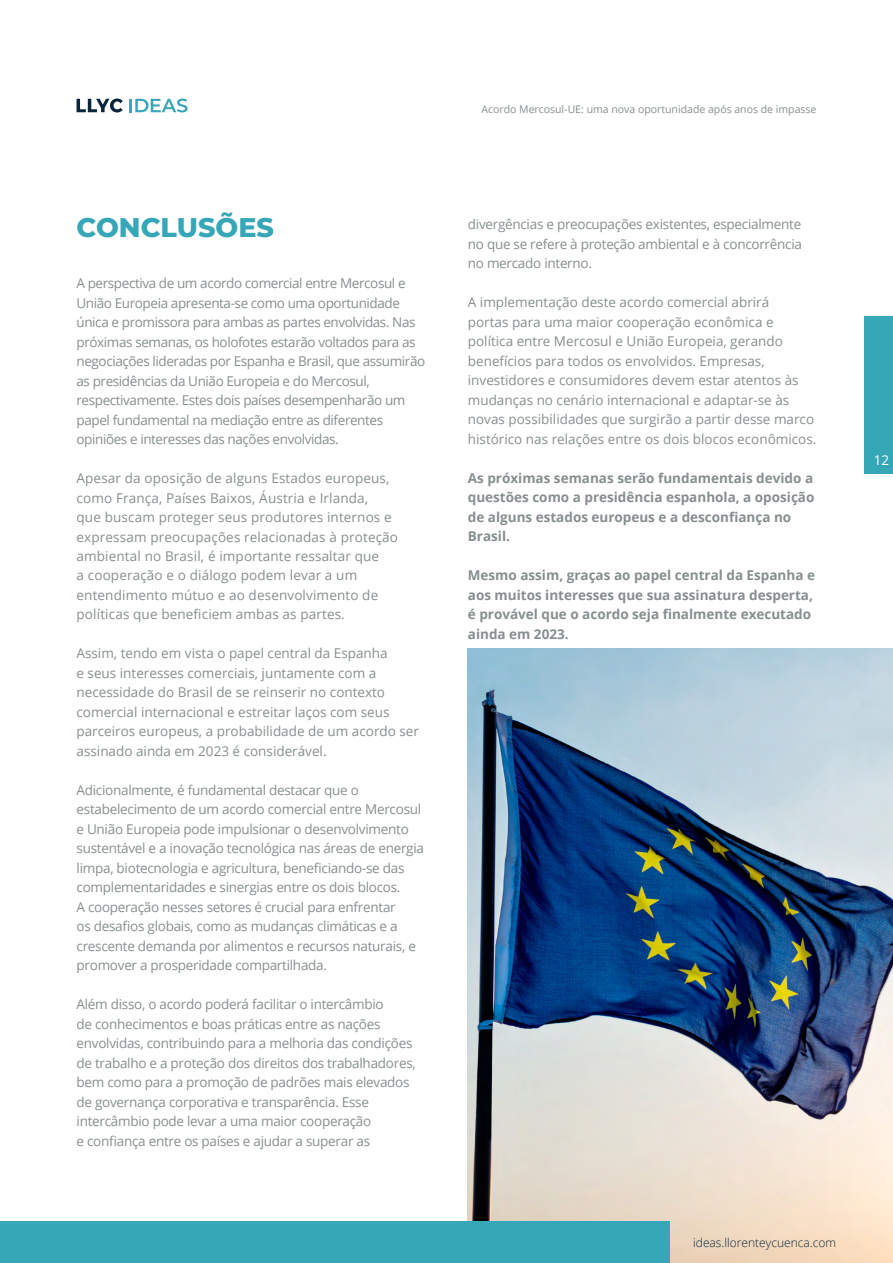
<style>
.page{position:relative;width:893px;height:1263px;background:#fff}
.page>*{position:absolute;margin:0;border:0;box-sizing:border-box;transform-origin:0 0}
.t1{font:800 27px "Montserrat";color:#36a7b7}
.t2{font:13.5px/19.5px "Open Sans";letter-spacing:-.02em;color:#878e90}
.t3{font:13.5px/19.5px "Open Sans";color:#878e90}
.t4{font:13.5px/19.5px "Open Sans";letter-spacing:.01em;color:#878e90}
.t5{font:700 13.5px/19.5px "Open Sans";color:#878e90}
.t6{font:13.5px "Open Sans";color:#fff}
.t7{font:300 12px "Open Sans";color:#0a263b}
.t8{font:10.5px "Open Sans";color:#878e90}
</style>
<div class="page">
<img style="left:468px;top:648px;width:425px;height:615px">
<div style="left:0;top:1221px;width:669px;height:42px;background:#36a7b7"></div>
<svg style="left:129px;top:99px;width:59px;height:13px"></svg>
<svg style="left:77px;top:99px;width:46px;height:13px"></svg>
<div style="left:864px;top:316px;width:29px;height:158px;background:#36a7b7"></div>
<h1 class="t1" style="left:77px;top:207px;width:199px">CONCLUSÕES</h1>
<p class="t2" style="left:77px;top:273px;width:350px">A perspectiva de um acordo comercial entre Mercosul e União Europeia apresenta-se como uma oportunidade única e promissora para ambas as partes envolvidas. Nas próximas semanas, os holofotes estarão voltados para as negociações lideradas por Espanha e Brasil, que assumirão as presidências da União Europeia e do Mercosul, respectivamente. Estes dois países desempenharão um papel fundamental na mediação entre as diferentes opiniões e interesses das nações envolvidas.</p>
<p class="t4" style="left:77px;top:468px;width:323px">Apesar da oposição de alguns Estados europeus, como França, Países Baixos, Áustria e Irlanda,<br>que buscam proteger seus produtores internos e expressam preocupações relacionadas à proteção ambiental no Brasil, é importante ressaltar que<br>a cooperação e o diálogo podem levar a um entendimento mútuo e ao desenvolvimento de políticas que beneficiem ambas as partes.</p>
<p class="t3" style="left:77px;top:643px;width:344px">Assim, tendo em vista o papel central da Espanha<br>e seus interesses comerciais, juntamente com a necessidade do Brasil de se reinserir no contexto comercial internacional e estreitar laços com seus parceiros europeus, a probabilidade de um acordo ser assinado ainda em 2023 é considerável.</p>
<p class="t2" style="left:77px;top:780px;width:349px">Adicionalmente, é fundamental destacar que o estabelecimento de um acordo comercial entre Mercosul e União Europeia pode impulsionar o desenvolvimento sustentável e a inovação tecnológica nas áreas de energia limpa, biotecnologia e agricultura, beneficiando-se das complementaridades e sinergias entre os dois blocos.<br>A cooperação nesses setores é crucial para enfrentar<br>os desafios globais, como as mudanças climáticas e a crescente demanda por alimentos e recursos naturais, e promover a prosperidade compartilhada.</p>
<p class="t2" style="left:77px;top:994px;width:341px">Além disso, o acordo poderá facilitar o intercâmbio<br>de conhecimentos e boas práticas entre as nações envolvidas, contribuindo para a melhoria das condições de trabalho e a proteção dos direitos dos trabalhadores, bem como para a promoção de padrões mais elevados de governança corporativa e transparência. Esse intercâmbio pode levar a uma maior cooperação<br>e confiança entre os países e ajudar a superar as</p>
<p class="t8" style="left:481px;top:101px;width:337px">Acordo Mercosul-UE: uma nova oportunidade após anos de impasse</p>
<p class="t2" style="left:468px;top:214px;width:336px;text-align:justify">divergências e preocupações existentes, especialmente no que se refere à proteção ambiental e à concorrência no mercado interno.</p>
<p class="t3" style="left:468px;top:292px;width:350px">A implementação deste acordo comercial abrirá<br>portas para uma maior cooperação econômica e política entre Mercosul e União Europeia, gerando benefícios para todos os envolvidos. Empresas, investidores e consumidores devem estar atentos às mudanças no cenário internacional e adaptar-se às novas possibilidades que surgirão a partir desse marco histórico nas relações entre os dois blocos econômicos.</p>
<p class="t5" style="left:468px;top:468px;width:348px">As próximas semanas serão fundamentais devido a questões como a presidência espanhola, a oposição de alguns estados europeus e a desconfiança no Brasil.</p>
<p class="t5" style="left:468px;top:565px;width:349px">Mesmo assim, graças ao papel central da Espanha e aos muitos interesses que sua assinatura desperta, é provável que o acordo seja finalmente executado ainda em 2023.</p>
<p class="t6" style="left:874px;top:451px;width:17px">12</p>
<p class="t7" style="left:693px;top:1234px;width:144px">ideas.llorenteycuenca.com</p>
</div>
